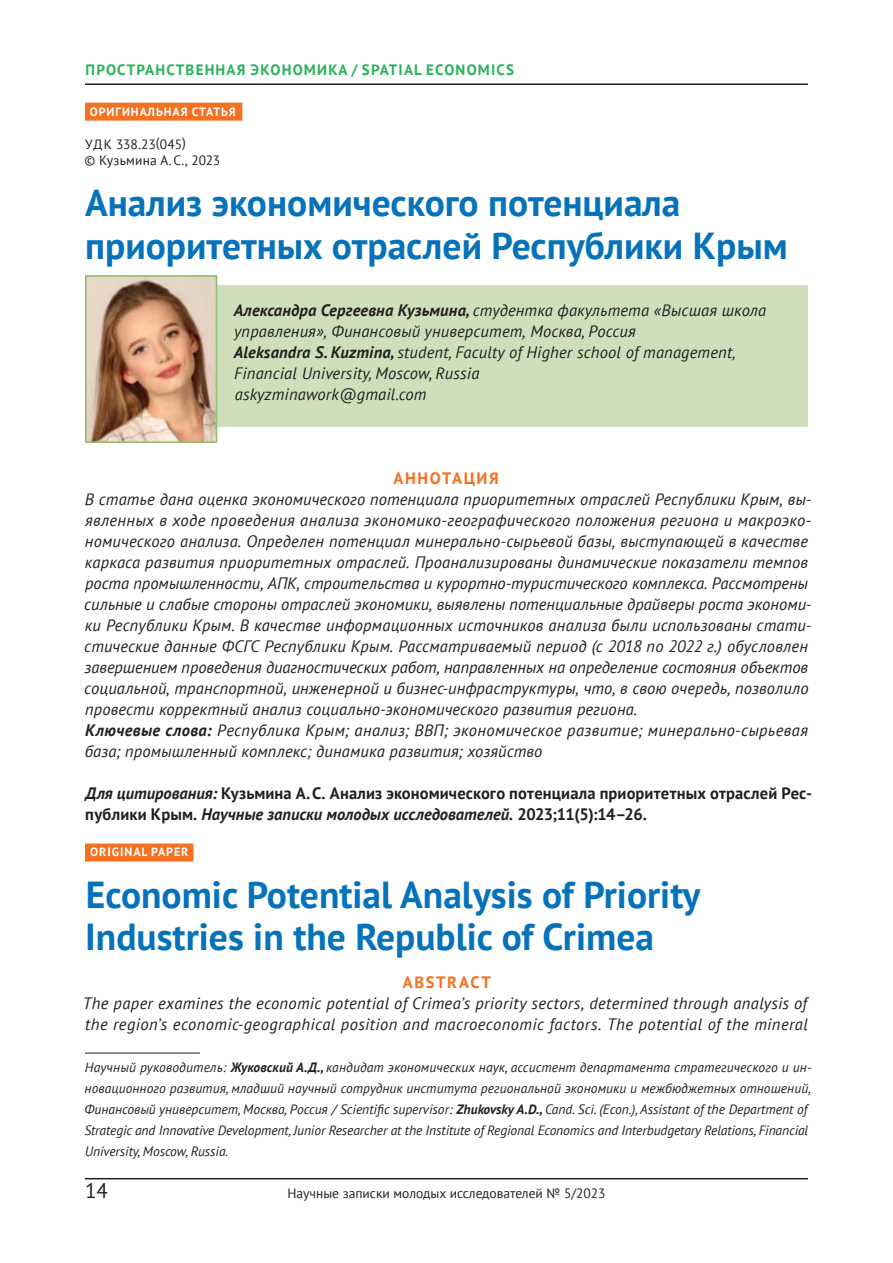
<style>
.page{position:relative;width:893px;height:1263px;background:#fff}
.page>*{position:absolute;margin:0;border:0;box-sizing:border-box;transform-origin:0 0}
.t1{font:700 37.5px/42.8px "PT Sans";color:#0572ba}
.t2{font:21px "PT Sans";color:#231f20}
.t3{font:italic 16.5px/21px "PT Sans";letter-spacing:.01em;color:#231f20}
.t4{font:700 16.5px/21px "PT Sans";letter-spacing:.005em;color:#231f20}
.t5{font:700 16.5px "PT Sans";letter-spacing:.1em;color:#f37121}
.t6{font:700 15px "PT Sans";letter-spacing:.08em;color:#29b359}
.t7{font:italic 13.5px/21px "PT Sans";color:#231f20}
.t8{font:13.5px/16.5px "PT Sans";color:#231f20}
.t9{font:700 12px "PT Sans";letter-spacing:.08em;color:#fff}
.s1{font-weight:700}
.s2{font-style:italic}
</style>
<div class="page">
<hr style="left:85px;top:1178px;width:723px;height:1px;background:#231f20">
<hr style="left:85px;top:83px;width:723px;height:2px;background:#231f20">
<div style="left:85px;top:285px;width:723px;height:142px;background:#cfdfbb"></div>
<div style="left:85px;top:103px;width:157px;height:18px;background:#f37121"></div>
<div style="left:85px;top:843px;width:108px;height:18px;background:#f37121"></div>
<img style="left:88px;top:278px;width:126px;height:162px">
<div style="left:85px;top:275px;width:132px;height:168px;border:2px solid #93bc68"></div>
<hr style="left:85px;top:1053px;width:115px;height:1px;background:#231f20">
<p class="t6" style="left:86px;top:60px;width:22px">ПРОСТРАНСТ</p>
<p class="t6" style="left:186px;top:60px;width:21px">ВЕННА</p>
<p class="t6" style="left:237px;top:60px;width:45px">Я ЭКОНО</p>
<p class="t6" style="left:304px;top:60px;width:152px">МИКА / SPATIAL ECONO</p>
<p class="t6" style="left:478px;top:60px;width:37px">MICS</p>
<p class="t9" style="left:90px;top:103px;width:9px">ОРИ</p>
<p class="t9" style="left:116px;top:103px;width:16px">ГИНАЛ</p>
<p class="t9" style="left:156px;top:103px;width:44px">ЬНАЯ СТАТ</p>
<p class="t9" style="left:221px;top:103px;width:16px">ЬЯ</p>
<p class="t8" style="left:85px;top:135px;width:137px">УДК 338.23(045)<br>© Кузьмина А.С., 2023</p>
<h1 class="t1" style="left:85px;top:181px;width:704px">Анализ экономического потенциала приоритетных отраслей Республики Крым</h1>
<p class="t3" style="left:234px;top:300px;width:534px"><span class="s1">Александра Сергеевна Кузьмина,</span> студентка факультета «Высшая школа управления», Финансовый университет, Москва, Россия<br><span class="s1">Aleksandra S. Kuzmina,</span> student, Faculty of Higher school of management, Financial University, Moscow, Russia<br>askyzminawork@gmail.com</p>
<p class="t5" style="left:394px;top:468px;width:13px">АННОТА</p>
<p class="t5" style="left:464px;top:468px;width:37px">ЦИЯ</p>
<p class="t3" style="left:84px;top:489px;width:729px">В статье дана оценка экономического потенциала приоритетных отраслей Республики Крым, вы&shy;явленных в ходе проведения анализа экономико-географического положения региона и макроэко&shy;номического анализа. Определен потенциал минерально-сырьевой базы, выступающей в качестве каркаса развития приоритетных отраслей. Проанализированы динамические показатели темпов роста промышленности, АПК, строительства и курортно-туристического комплекса. Рассмотрены сильные и слабые стороны отраслей экономики, выявлены потенциальные драйверы роста экономи&shy;ки Республики Крым. В качестве информационных источников анализа были использованы стати&shy;стические данные ФСГС Республики Крым. Рассматриваемый период (с 2018 по 2022 г.) обусловлен завершением проведения диагностических работ, направленных на определение состояния объектов социальной, транспортной, инженерной и бизнес-инфраструктуры, что, в свою очередь, позволило провести корректный анализ социально-экономического развития региона.<br><span class="s1">Ключевые слова:</span> Республика Крым; анализ; ВВП; экономическое развитие; минерально-сырьевая база; промышленный комплекс; динамика развития; хозяйство</p>
<p class="t4" style="left:85px;top:783px;width:728px"><span class="s2">Для цитирования:</span> Кузьмина А. С. Анализ экономического потенциала приоритетных отраслей Рес&shy;публики Крым. <span class="s2">Научные записки молодых исследователей.</span> 2023;11(5):14–26.</p>
<p class="t9" style="left:90px;top:844px;width:100px">ORIGINAL PAPER</p>
<h1 class="t1" style="left:85px;top:872px;width:617px">Economic Potential Analysis of Priority<br>Industries in the Republic of Crimea</h1>
<p class="t5" style="left:403px;top:972px;width:89px">ABSTRACT</p>
<p class="t3" style="left:83px;top:993px;width:727px">The paper examines the economic potential of Crimea’s priority sectors, determined through analysis of the region’s economic-geographical position and macroeconomic factors. The potential of the mineral</p>
<p class="t7" style="left:84px;top:1057px;width:729px">Научный руководитель: <span class="s1">Жуковский А.Д.,</span> кандидат экономических наук, ассистент департамента стратегического и ин&shy;новационного развития, младший научный сотрудник института региональной экономики и межбюджетных отношений, Финансовый университет, Москва, Россия / Scientific supervisor: <span class="s1">Zhukovsky A.D.,</span> Cand. Sci. (Econ.), Assistant of the Department of Strategic and Innovative Development, Junior Researcher at the Institute of Regional Economics and Interbudgetary Relations, Financial University, Moscow, Russia.</p>
<p class="t2" style="left:85px;top:1177px;width:24px">14</p>
<p class="t8" style="left:287px;top:1185px;width:320px">Научные записки молодых исследователей № 5/2023</p>
</div>
